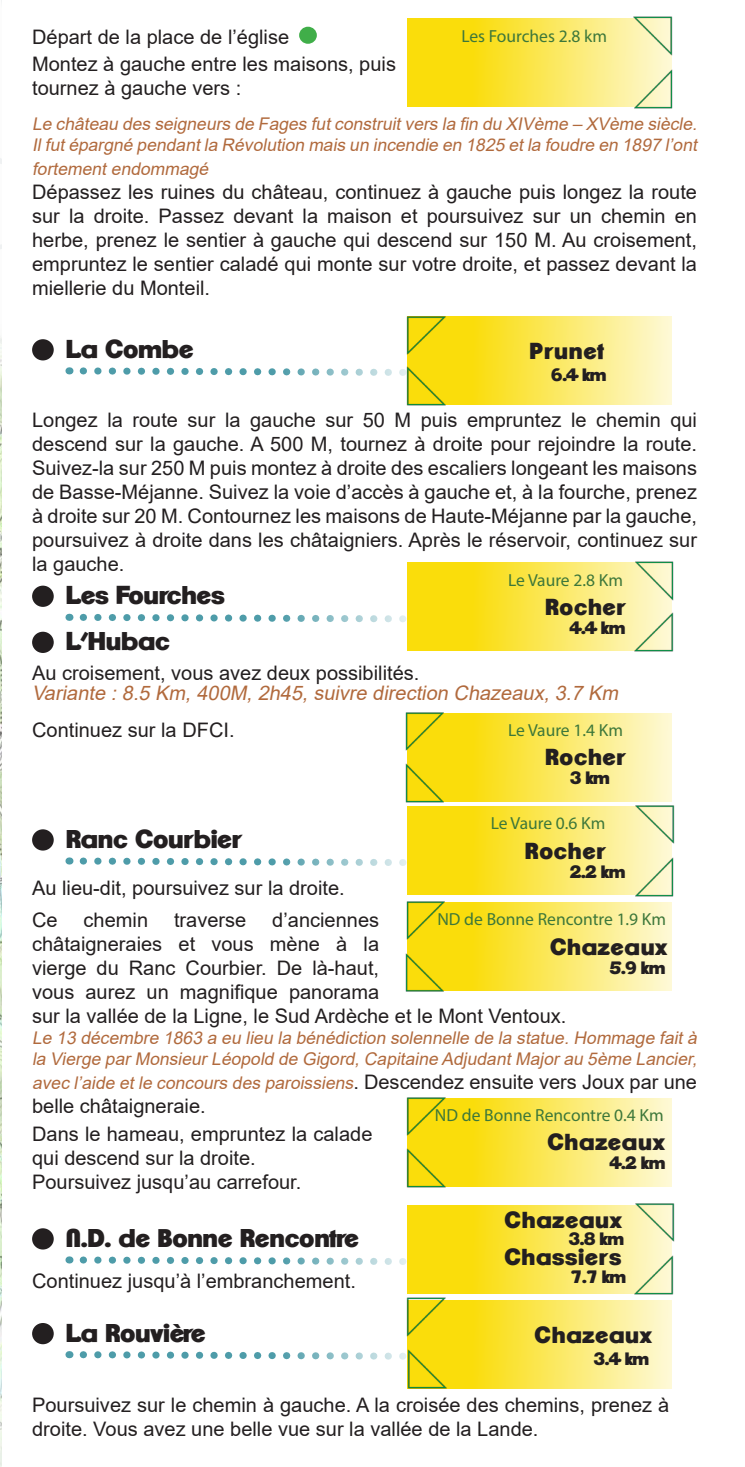
<style>
.page{position:relative;width:745px;height:1467px;background:#fff}
.page>*{position:absolute;margin:0;border:0;box-sizing:border-box;transform-origin:0 0}
.t1{font:800 25px "Clemente P Daq";letter-spacing:-.04em;color:#231f20}
.t2{font:800 22.5px "Clemente P Daq";color:#231f20}
.t3{font:20px/24px "Arial";color:#231f20}
.t4{font:italic 20px "Arial";color:#b16a3d}
.t5{font:italic 17.5px/21px "Arial";color:#b16a3d}
.t6{font:17.5px "Myriad Pro";color:#3d773a}
.t7{font:800 17.5px "Clemente P Daq";letter-spacing:-.09em;color:#231f20}
.s1{font-style:normal;font-size:20px;color:#231f20}
</style>
<div class="page">
<svg style="left:407px;top:19px;width:218px;height:88px;background:#fae441"></svg>
<div style="left:32px;top:339px;width:22px;height:21px;background:#231f20;border-radius:50%"></div>
<svg style="left:79px;top:367px;width:313px;height:9px"></svg>
<svg style="left:454px;top:316px;width:217px;height:89px;background:#fbe968"></svg>
<div style="left:32px;top:586px;width:22px;height:21px;background:#231f20;border-radius:50%"></div>
<svg style="left:79px;top:613px;width:327px;height:10px"></svg>
<svg style="left:407px;top:563px;width:218px;height:88px;background:#fae441"></svg>
<div style="left:32px;top:632px;width:22px;height:21px;background:#231f20;border-radius:50%"></div>
<svg style="left:452px;top:713px;width:219px;height:88px;background:#fbe966"></svg>
<svg style="left:454px;top:1098px;width:217px;height:89px;background:#fbe968"></svg>
<div style="left:32px;top:829px;width:22px;height:22px;background:#231f20;border-radius:50%"></div>
<svg style="left:79px;top:857px;width:328px;height:9px"></svg>
<svg style="left:407px;top:806px;width:219px;height:89px;background:#fae443"></svg>
<svg style="left:452px;top:902px;width:219px;height:89px;background:#fbe967"></svg>
<div style="left:32px;top:1228px;width:22px;height:21px;background:#231f20;border-radius:50%"></div>
<svg style="left:79px;top:1256px;width:328px;height:9px"></svg>
<svg style="left:407px;top:1205px;width:219px;height:89px;background:#fae442"></svg>
<div style="left:32px;top:1323px;width:22px;height:21px;background:#231f20;border-radius:50%"></div>
<svg style="left:79px;top:1351px;width:313px;height:9px"></svg>
<svg style="left:454px;top:1300px;width:217px;height:88px;background:#fbe968"></svg>
<img style="left:0;top:336px;width:1px;height:1131px">
<img style="left:624px;top:16px;width:49px;height:50px">
<img style="left:625px;top:59px;width:48px;height:50px">
<img style="left:406px;top:316px;width:48px;height:40px">
<img style="left:399px;top:356px;width:55px;height:50px">
<img style="left:625px;top:561px;width:49px;height:41px">
<img style="left:625px;top:602px;width:49px;height:50px">
<img style="left:405px;top:762px;width:47px;height:49px">
<img style="left:405px;top:712px;width:47px;height:50px">
<img style="left:626px;top:855px;width:48px;height:50px">
<img style="left:626px;top:796px;width:49px;height:59px">
<img style="left:406px;top:892px;width:47px;height:59px">
<img style="left:405px;top:942px;width:47px;height:50px">
<img style="left:406px;top:1147px;width:48px;height:41px">
<img style="left:406px;top:1097px;width:48px;height:50px">
<img style="left:625px;top:1245px;width:49px;height:58px">
<img style="left:626px;top:1203px;width:49px;height:50px">
<img style="left:399px;top:1339px;width:56px;height:50px">
<img style="left:399px;top:1289px;width:55px;height:58px">
<div style="left:299px;top:27px;width:17px;height:17px;background:#40ae49;border-radius:50%"></div>
<p class="t3" style="left:32px;top:25px;width:258px">Départ de la place de l’église</p>
<p class="t3" style="left:32px;top:51px;width:365px">Montez à gauche entre les maisons, puis tournez à gauche vers :</p>
<p class="t6" style="left:461px;top:25px;width:147px">Les Fourches 2.8 km</p>
<p class="t5" style="left:32px;top:113px;width:670px">Le château des seigneurs de Fages futconstruitvers la fin du XIVème – XVème siècle.<br>Ilfutépargné pendantla Révolution mais un incendie en 1825 etla foudre en 1897 l’ont</p>
<p class="t5" style="left:32px;top:158px;width:182px">fortementendommagé</p>
<p class="t3" style="left:32px;top:180px;width:666px;text-align:justify">Dépassez les ruines du château, continuez à gauche puis longez la route sur la droite. Passez devant la maison et poursuivez sur un chemin en herbe, prenez le sentier à gauche qui descend sur 150 M. Au croisement, empruntez le sentier caladé qui monte sur votre droite, et passez devant la miellerie du Monteil.</p>
<p class="t1" style="left:65px;top:334px;width:130px">La Combe</p>
<p class="t2" style="left:529px;top:337px;width:76px">Prunet</p>
<p class="t7" style="left:550px;top:364px;width:58px">6.4 km</p>
<p class="t3" style="left:32px;top:408px;width:666px;text-align:justify">Longez la route sur la gauche sur 50 M puis empruntez le chemin qui descend sur la gauche. A 500 M, tournez à droite pour rejoindre la route.<br>Suivez-la sur 250 M puis montez à droite des escaliers longeant les maisons de Basse-Méjanne. Suivez la voie d’accès à gauche et, à la fourche, prenez à droite sur 20 M. Contournez les maisons de Haute-Méjanne par la gauche, poursuivez à droite dans les châtaigniers. Après le réservoir, continuez sur la gauche.</p>
<p class="t1" style="left:65px;top:580px;width:161px">Les Fourches</p>
<p class="t6" style="left:508px;top:569px;width:116px">Le Vaure 2.8 Km</p>
<p class="t2" style="left:544px;top:593px;width:83px">Rocher</p>
<p class="t7" style="left:568px;top:617px;width:58px">4.4 km</p>
<p class="t1" style="left:65px;top:626px;width:106px">L’Hubac</p>
<p class="t3" style="left:32px;top:661px;width:388px">Au croisement, vous avez deux possibilités.</p>
<p class="t4" style="left:32px;top:679px;width:592px">Variante :8.5 Km,400M,2h45,suivre direction Chazeaux,3.7 Km</p>
<p class="t3" style="left:32px;top:718px;width:204px">Continuez sur la DFCI.</p>
<p class="t6" style="left:508px;top:719px;width:116px">Le Vaure 1.4 Km</p>
<p class="t2" style="left:544px;top:743px;width:83px">Rocher</p>
<p class="t7" style="left:568px;top:767px;width:43px">3 km</p>
<p class="t1" style="left:65px;top:824px;width:179px">Ranc Courbier</p>
<p class="t3" style="left:32px;top:875px;width:314px">Au lieu-dit, poursuivez sur la droite.</p>
<p class="t6" style="left:490px;top:813px;width:116px">Le Vaure 0.6 Km</p>
<p class="t2" style="left:524px;top:837px;width:83px">Rocher</p>
<p class="t7" style="left:568px;top:861px;width:58px">2.2 km</p>
<p class="t3" style="left:32px;top:908px;width:27px">Ce</p>
<p class="t3" style="left:84px;top:908px;width:66px">chemin</p>
<p class="t3" style="left:174px;top:908px;width:74px">traverse</p>
<p class="t3" style="left:32px;top:908px;width:535px;text-indent:240px">d’anciennes<br>châtaigneraies et vous mène à la<br>vierge du Ranc Courbier. De là-haut,<br>vous aurez un magnifique panorama<br>sur la vallée de la Ligne, le Sud Ardèche et le Mont Ventoux.</p>
<p class="t5" style="left:32px;top:1027px;width:670px">Le 13 décembre 1863 a eu lieu la bénédiction solennelle de la statue.Hommage faità la Vierge parMonsieurLéopold de Gigord,Capitaine AdjudantMajorau 5ème Lancier,</p>
<p class="t5" style="left:32px;top:1072px;width:666px">avec l’aide etle concours des paroissiens<span class="s1">. D e s c e n d e z e n s u i te v e rs J o u x p a r u n e</span></p>
<p class="t3" style="left:32px;top:1094px;width:175px">belle châtaigneraie.</p>
<p class="t3" style="left:32px;top:1122px;width:341px">Dans le hameau, empruntez la calade qui descend sur la droite.</p>
<p class="t3" style="left:32px;top:1170px;width:271px">Poursuivez jusqu’au carrefour.</p>
<p class="t6" style="left:437px;top:909px;width:230px">ND de Bonne Rencontre 1.9 Km</p>
<p class="t2" style="left:549px;top:933px;width:119px">Chazeaux</p>
<p class="t7" style="left:608px;top:957px;width:58px">5.9 km</p>
<p class="t6" style="left:434px;top:1104px;width:230px">ND de Bonne Rencontre 0.4 Km</p>
<p class="t2" style="left:547px;top:1128px;width:119px">Chazeaux</p>
<p class="t7" style="left:608px;top:1152px;width:58px">4.2 km</p>
<p class="t1" style="left:65px;top:1223px;width:295px">N.D. de Bonne Rencontre</p>
<p class="t2" style="left:504px;top:1206px;width:119px">Chazeaux</p>
<p class="t7" style="left:567px;top:1228px;width:58px">3.8 km</p>
<p class="t2" style="left:503px;top:1243px;width:119px">Chassiers</p>
<p class="t3" style="left:32px;top:1269px;width:325px">Continuez jusqu’à l’embranchement.</p>
<p class="t7" style="left:569px;top:1266px;width:58px">7.7 km</p>
<p class="t1" style="left:65px;top:1317px;width:142px">La Rouvière</p>
<p class="t2" style="left:534px;top:1321px;width:119px">Chazeaux</p>
<p class="t7" style="left:592px;top:1348px;width:58px">3.4 km</p>
<p class="t3" style="left:32px;top:1393px;width:638px">Poursuivez sur le chemin à gauche. A la croisée des chemins, prenez à droite. Vous avez une belle vue sur la vallée de la Lande.</p>
</div>
